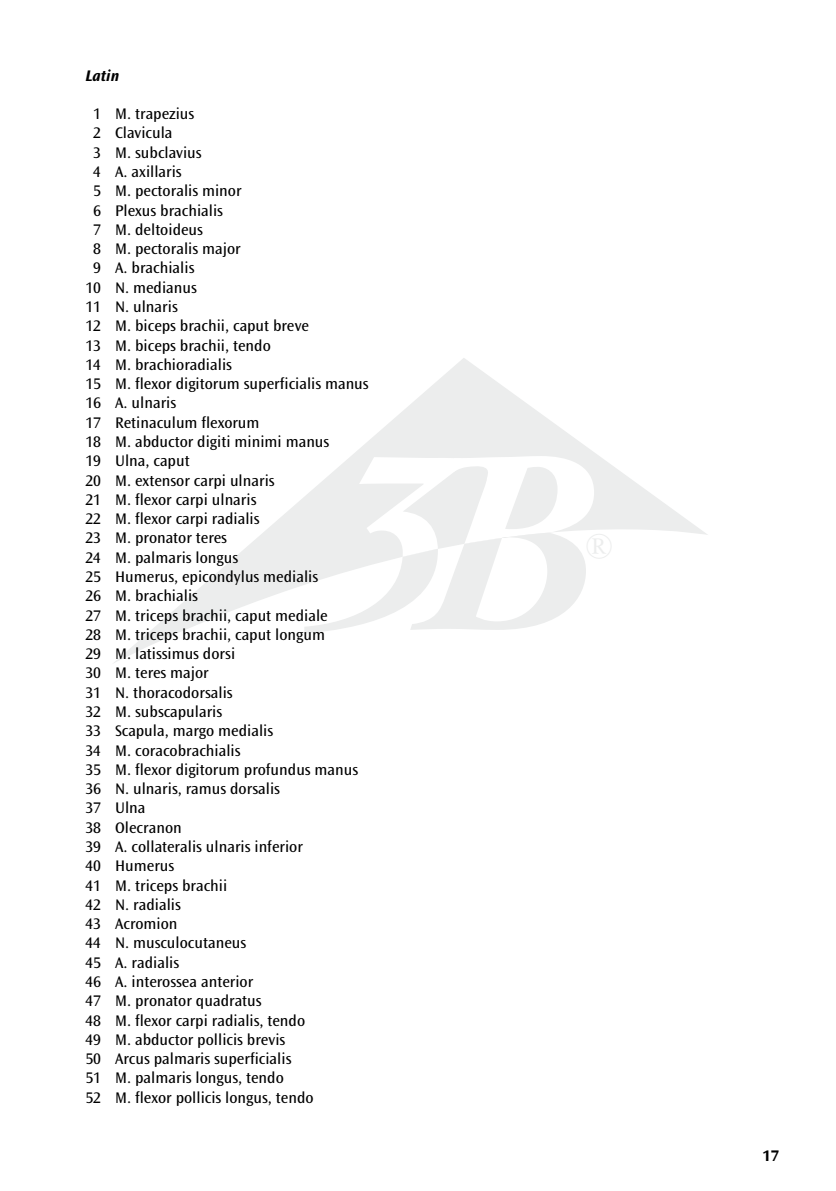
<style>
.page{position:relative;width:836px;height:1191px;background:#fff}
.page>*{position:absolute;margin:0;border:0;box-sizing:border-box;transform-origin:0 0}
.t1{font:16px "Ocean Sans";color:#000}
.t2{font:italic 700 16px "Ocean Sans Std";color:#000}
.t3{font:700 16px "Ocean Sans Std";color:#000}
</style>
<div class="page">
<svg style="left:114px;top:358px;width:594px;height:305px"></svg>
<svg style="left:304px;top:456px;width:289px;height:177px"></svg>
<p class="t2" style="left:85px;top:66px;width:35px">Latin</p>
<p class="t1" style="left:93px;top:105px;width:102px">1 M. trapezius</p>
<p class="t1" style="left:93px;top:124px;width:81px">2 Clavicula</p>
<p class="t1" style="left:93px;top:144px;width:110px">3 M. subclavius</p>
<p class="t1" style="left:93px;top:163px;width:90px">4 A. axillaris</p>
<p class="t1" style="left:93px;top:182px;width:150px">5 M. pectoralis minor</p>
<p class="t1" style="left:93px;top:201px;width:131px">6 Plexus brachialis</p>
<p class="t1" style="left:93px;top:221px;width:111px">7 M. deltoideus</p>
<p class="t1" style="left:93px;top:240px;width:149px">8 M. pectoralis major</p>
<p class="t1" style="left:93px;top:259px;width:103px">9 A. brachialis</p>
<p class="t1" style="left:85px;top:278px;width:113px">10 N. medianus</p>
<p class="t1" style="left:85px;top:298px;width:94px">11 N. ulnaris</p>
<p class="t1" style="left:85px;top:317px;width:225px">12 M. biceps brachii, caput breve</p>
<p class="t1" style="left:85px;top:336px;width:187px">13 M. biceps brachii, tendo</p>
<p class="t1" style="left:85px;top:356px;width:148px">14 M. brachioradialis</p>
<p class="t1" style="left:85px;top:375px;width:284px">15 M. flexor digitorum superficialis manus</p>
<p class="t1" style="left:85px;top:394px;width:92px">16 A. ulnaris</p>
<p class="t1" style="left:85px;top:413px;width:175px">17 Retinaculum flexorum</p>
<p class="t1" style="left:85px;top:433px;width:245px">18 M. abductor digiti minimi manus</p>
<p class="t1" style="left:85px;top:452px;width:106px">19 Ulna, caput</p>
<p class="t1" style="left:85px;top:471px;width:190px">20 M. extensor carpi ulnaris</p>
<p class="t1" style="left:85px;top:491px;width:172px">21 M. flexor carpi ulnaris</p>
<p class="t1" style="left:85px;top:510px;width:175px">22 M. flexor carpi radialis</p>
<p class="t1" style="left:85px;top:529px;width:143px">23 M. pronator teres</p>
<p class="t1" style="left:85px;top:548px;width:154px">24 M. palmaris longus</p>
<p class="t1" style="left:85px;top:568px;width:234px">25 Humerus, epicondylus medialis</p>
<p class="t1" style="left:85px;top:587px;width:114px">26 M. brachialis</p>
<p class="t1" style="left:85px;top:606px;width:244px">27 M. triceps brachii, caput mediale</p>
<p class="t1" style="left:85px;top:626px;width:241px">28 M. triceps brachii, caput longum</p>
<p class="t1" style="left:85px;top:645px;width:151px">29 M. latissimus dorsi</p>
<p class="t1" style="left:85px;top:664px;width:125px">30 M. teres major</p>
<p class="t1" style="left:85px;top:683px;width:149px">31 N. thoracodorsalis</p>
<p class="t1" style="left:85px;top:703px;width:138px">32 M. subscapularis</p>
<p class="t1" style="left:85px;top:722px;width:189px">33 Scapula, margo medialis</p>
<p class="t1" style="left:85px;top:741px;width:156px">34 M. coracobrachialis</p>
<p class="t1" style="left:85px;top:760px;width:274px">35 M. flexor digitorum profundus manus</p>
<p class="t1" style="left:85px;top:780px;width:196px">36 N. ulnaris, ramus dorsalis</p>
<p class="t1" style="left:85px;top:799px;width:62px">37 Ulna</p>
<p class="t1" style="left:85px;top:818px;width:98px">38 Olecranon</p>
<p class="t1" style="left:85px;top:838px;width:219px">39 A. collateralis ulnaris inferior</p>
<p class="t1" style="left:85px;top:857px;width:90px">40 Humerus</p>
<p class="t1" style="left:85px;top:876px;width:143px">41 M. triceps brachii</p>
<p class="t1" style="left:85px;top:895px;width:97px">42 N. radialis</p>
<p class="t1" style="left:85px;top:915px;width:94px">43 Acromion</p>
<p class="t1" style="left:85px;top:934px;width:162px">44 N. musculocutaneus</p>
<p class="t1" style="left:85px;top:953px;width:95px">45 A. radialis</p>
<p class="t1" style="left:85px;top:973px;width:169px">46 A. interossea anterior</p>
<p class="t1" style="left:85px;top:992px;width:177px">47 M. pronator quadratus</p>
<p class="t1" style="left:85px;top:1011px;width:221px">48 M. flexor carpi radialis, tendo</p>
<p class="t1" style="left:85px;top:1030px;width:201px">49 M. abductor pollicis brevis</p>
<p class="t1" style="left:85px;top:1050px;width:207px">50 Arcus palmaris superficialis</p>
<p class="t1" style="left:85px;top:1069px;width:200px">51 M. palmaris longus, tendo</p>
<p class="t1" style="left:85px;top:1088px;width:229px">52 M. flexor pollicis longus, tendo</p>
<p class="t3" style="left:762px;top:1146px;width:18px">17</p>
</div>
